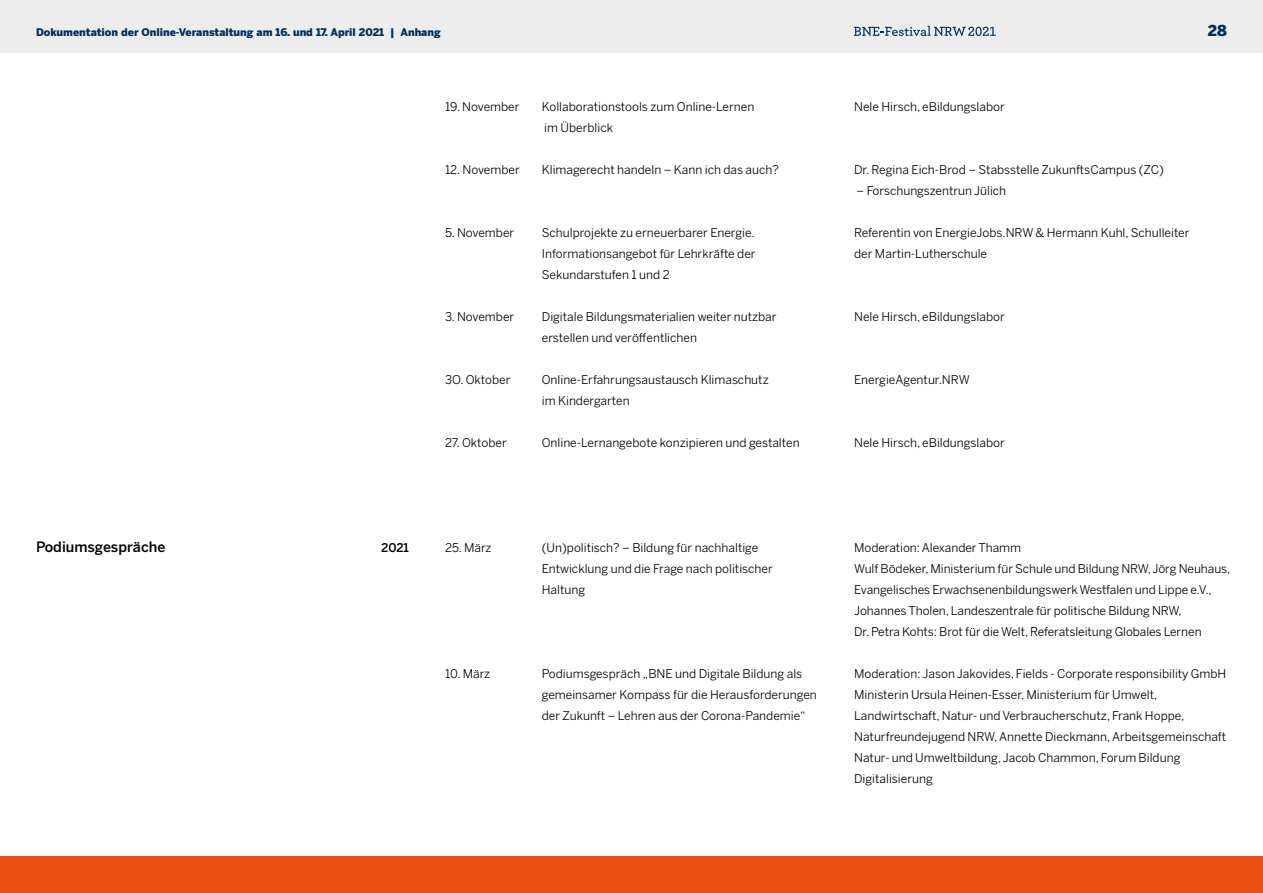
<style>
.page{position:relative;width:1263px;height:893px;background:#fff}
.page>*{position:absolute;margin:0;border:0;box-sizing:border-box;transform-origin:0 0}
.t1{font:900 15px "Benton Sans";color:#003063}
.t2{font:500 14.25px "Benton Sans";color:#000}
.t3{font:12px/21px "Benton Sans";color:#000}
.t4{font:500 12px "Benton Sans";color:#000}
.t5{font:900 10.5px "Benton Sans";color:#003063}
</style>
<div class="page">
<div style="left:0;top:0;width:1263px;height:53px;background:#ededed"></div>
<svg style="left:854px;top:26px;width:142px;height:10px"></svg>
<div style="left:0;top:857px;width:1263px;height:36px;background:#e94e0f"></div>
<p class="t5" style="left:36px;top:26px;width:406px">Dokumentation der Online-Veranstaltung am 16. und 17. April 2021 | Anhang</p>
<p class="t1" style="left:1208px;top:22px;width:21px">28</p>
<p class="t3" style="left:445px;top:96px;width:76px">19. November</p>
<p class="t3" style="left:445px;top:159px;width:76px">12. November</p>
<p class="t3" style="left:445px;top:222px;width:71px">5. November</p>
<p class="t3" style="left:445px;top:306px;width:71px">3. November</p>
<p class="t3" style="left:445px;top:369px;width:67px">3O. Oktober</p>
<p class="t3" style="left:445px;top:432px;width:63px">27. Oktober</p>
<p class="t3" style="left:542px;top:96px;width:214px">Kollaborationstools zum Online-Lernen im Überblick</p>
<p class="t3" style="left:542px;top:159px;width:239px">Klimagerecht handeln – Kann ich das auch?</p>
<p class="t3" style="left:542px;top:222px;width:215px;text-align:justify">Schulprojekte zu erneuerbarer Energie.<br>Informationsangebot für Lehrkräfte der Sekundarstufen 1 und 2</p>
<p class="t3" style="left:542px;top:306px;width:236px">Digitale Bildungsmaterialien weiter nutzbar erstellen und veröffentlichen</p>
<p class="t3" style="left:542px;top:369px;width:228px">Online-Erfahrungsaustausch Klimaschutz im Kindergarten</p>
<p class="t3" style="left:542px;top:432px;width:259px">Online-Lernangebote konzipieren und gestalten</p>
<p class="t2" style="left:36px;top:538px;width:131px">Podiumsgespräche</p>
<p class="t4" style="left:381px;top:540px;width:29px">2021</p>
<p class="t3" style="left:445px;top:537px;width:48px">25. März</p>
<p class="t3" style="left:445px;top:663px;width:47px">10. März</p>
<p class="t3" style="left:542px;top:537px;width:232px">(Un)politisch? – Bildung für nachhaltige<br>Entwicklung und die Frage nach politischer<br>Haltung</p>
<p class="t3" style="left:542px;top:663px;width:277px">Podiumsgespräch „BNE und Digitale Bildung als gemeinsamer Kompass für die Herausforderungen der Zukunft – Lehren aus der Corona-Pandemie“</p>
<p class="t3" style="left:854px;top:96px;width:152px">Nele Hirsch, eBildungslabor</p>
<p class="t3" style="left:854px;top:159px;width:311px">Dr. Regina Eich-Brod – Stabsstelle ZukunftsCampus (ZC)</p>
<p class="t3" style="left:856px;top:180px;width:151px">– Forschungszentrun Jülich</p>
<p class="t3" style="left:854px;top:222px;width:337px">Referentin von EnergieJobs.NRW &amp; Hermann Kuhl, Schulleiter der Martin-Lutherschule</p>
<p class="t3" style="left:854px;top:306px;width:152px">Nele Hirsch, eBildungslabor</p>
<p class="t3" style="left:854px;top:369px;width:117px">EnergieAgentur.NRW</p>
<p class="t3" style="left:854px;top:432px;width:152px">Nele Hirsch, eBildungslabor</p>
<p class="t3" style="left:854px;top:537px;width:378px">Moderation: Alexander Thamm<br>Wulf Bödeker, Ministerium für Schule und Bildung NRW, Jörg Neuhaus, Evangelisches Erwachsenenbildungswerk Westfalen und Lippe e.V., Johannes Tholen, Landeszentrale für politische Bildung NRW,<br>Dr. Petra Kohts: Brot für die Welt, Referatsleitung Globales Lernen</p>
<p class="t3" style="left:854px;top:663px;width:374px">Moderation: Jason Jakovides, Fields - Corporate responsibility GmbH Ministerin Ursula Heinen-Esser, Ministerium für Umwelt, Landwirtschaft, Natur- und Verbraucherschutz, Frank Hoppe, Naturfreundejugend NRW, Annette Dieckmann, Arbeitsgemeinschaft Natur- und Umweltbildung, Jacob Chammon, Forum Bildung Digitalisierung</p>
</div>
